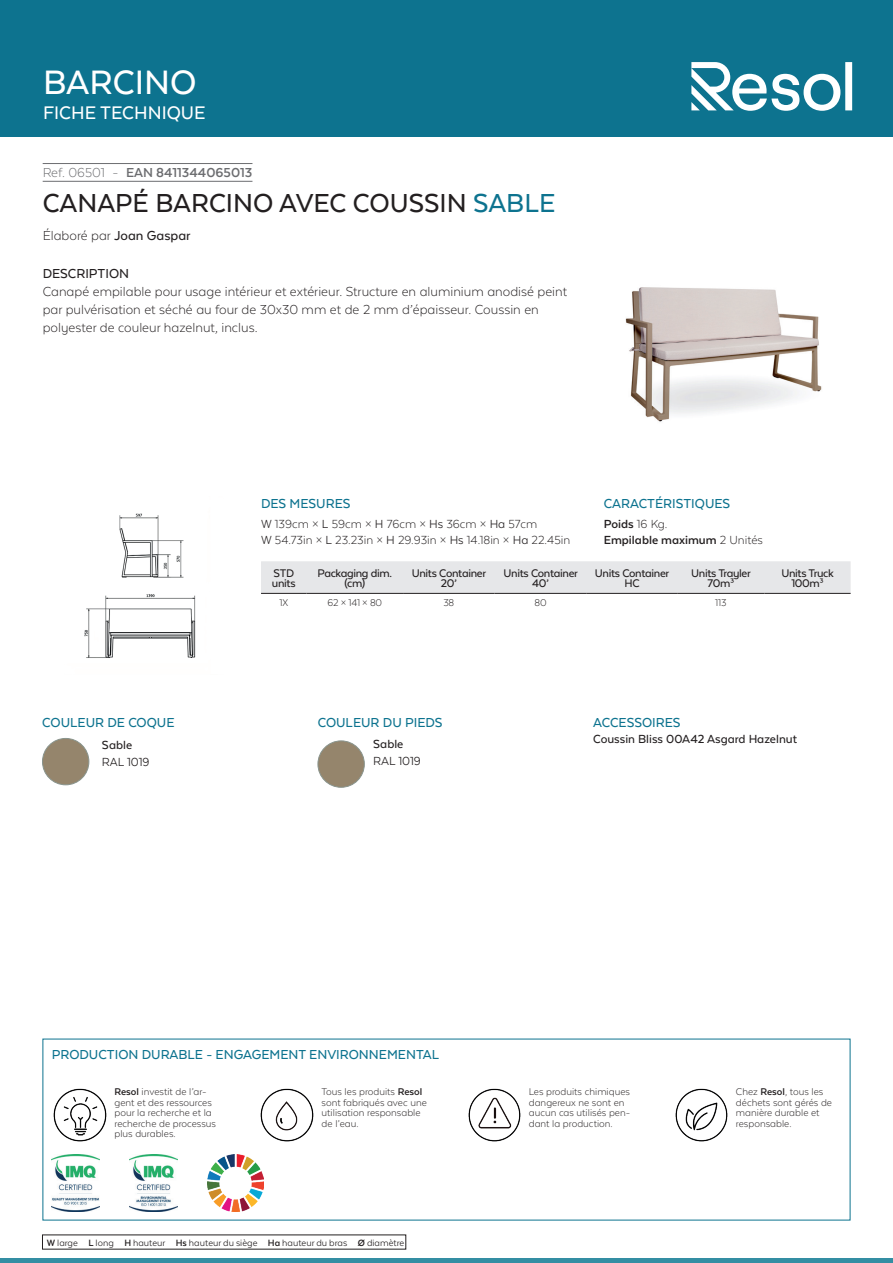
<style>
.page{position:relative;width:893px;height:1263px;background:#fff}
.page>*{position:absolute;margin:0;border:0;box-sizing:border-box;transform-origin:0 0}
.t1{font:500 39px "Texta Alt";color:#fff}
.t2{font:500 30px "Texta Alt";color:#231f20}
.t3{font:500 21px "Texta Alt";color:#fff}
.t4{font:300 15px/18px "Texta Alt";color:#231f20}
.t5{font:500 15px "Texta Alt";color:#0d738f}
.t6{font:700 15px "Texta Alt";color:#6c6d70}
.t7{font:500 15px "Texta Alt";color:#231f20}
.t8{font:300 13.5px/16.2px "Texta Alt";color:#231f20}
.t9{font:500 13.5px "Texta Alt";color:#231f20}
.t10{font:700 13.5px/16.2px "Texta Alt";color:#231f20}
.t11{font:13.5px "Texta Alt";color:#231f20}
.t12{font:500 12.75px/10.5px "Texta Alt";letter-spacing:-.025em;color:#231f20;text-align:center}
.t13{font:300 11.25px/10.5px "Texta Alt";color:#231f20}
.t14{font:10.5px "Texta Alt";color:#231f20}
.s1{font-weight:300}
.s2{color:#0d738f}
.s3{font-weight:500}
.s4{font-weight:400}
.s5{font-weight:700}
</style>
<div class="page">
<div style="left:0;top:0;width:893px;height:137px;background:#0d738f"></div>
<hr style="left:0;top:1259px;width:893px;height:4px;background:#348ea3">
<svg style="left:691px;top:62px;width:161px;height:49px"></svg>
<hr style="left:43px;top:163px;width:209px;height:1px;background:#6c6d70">
<hr style="left:43px;top:181px;width:209px;height:1px;background:#6c6d70">
<img style="left:625px;top:287px;width:197px;height:135px">
<div style="left:42px;top:738px;width:47px;height:47px;background:#95856c;border-radius:23px"></div>
<div style="left:42px;top:738px;width:47px;height:47px;border:1px solid #89948d;border-radius:50%"></div>
<div style="left:318px;top:741px;width:46px;height:46px;background:#95856c;border-radius:23px"></div>
<div style="left:318px;top:741px;width:46px;height:46px;border:1px solid #89948d;border-radius:50%"></div>
<img style="left:84px;top:513px;width:112px;height:145px">
<div style="left:261px;top:561px;width:590px;height:32px;background:#e6e7e9"></div>
<hr style="left:261px;top:593px;width:46px;height:1px;background:#231f20">
<hr style="left:307px;top:593px;width:96px;height:1px;background:#231f20">
<hr style="left:403px;top:593px;width:92px;height:1px;background:#231f20">
<hr style="left:495px;top:593px;width:92px;height:1px;background:#231f20">
<hr style="left:587px;top:593px;width:90px;height:1px;background:#231f20">
<hr style="left:677px;top:593px;width:88px;height:1px;background:#231f20">
<hr style="left:765px;top:593px;width:86px;height:1px;background:#231f20">
<img style="left:53px;top:1088px;width:54px;height:54px">
<img style="left:260px;top:1088px;width:54px;height:54px">
<img style="left:468px;top:1088px;width:53px;height:54px">
<img style="left:675px;top:1088px;width:53px;height:54px">
<img style="left:52px;top:1155px;width:48px;height:56px">
<img style="left:130px;top:1155px;width:48px;height:56px">
<img style="left:208px;top:1155px;width:56px;height:56px">
<h1 class="t1" style="left:43px;top:62px;width:155px">BARCINO</h1>
<h3 class="t3" style="left:43px;top:102px;width:164px">FICHE TECHNIQUE</h3>
<h3 class="t6" style="left:43px;top:164px;width:211px"><span class="s1">Ref. 06501 -</span> EAN 8411344065013</h3>
<h2 class="t2" style="left:43px;top:188px;width:514px">CANAPÉ BARCINO AVEC COUSSIN <span class="s2">SABLE</span></h2>
<h3 class="t4" style="left:43px;top:226px;width:149px">Élaboré par <span class="s3">Joan Gaspar</span></h3>
<h3 class="t7" style="left:43px;top:265px;width:88px">DESCRIPTION</h3>
<h3 class="t4" style="left:43px;top:282px;width:526px">Canapé empilable pour usage intérieur et extérieur. Structure en aluminium anodisé peint par pulvérisation et séché au four de 30x30 mm et de 2 mm d’épaisseur. Coussin en polyester de couleur hazelnut, inclus.</h3>
<h3 class="t5" style="left:42px;top:714px;width:134px">COULEUR DE COQUE</h3>
<p class="t9" style="left:102px;top:738px;width:32px">Sable</p>
<p class="t11" style="left:102px;top:755px;width:49px">RAL 1019</p>
<h3 class="t5" style="left:604px;top:495px;width:128px">CARACTÉRISTIQUES</h3>
<p class="t10" style="left:604px;top:516px;width:161px">Poids <span class="s1">16 Kg.<br></span>Empilable maximum <span class="s1">2 Unités</span></p>
<h3 class="t5" style="left:261px;top:495px;width:91px">DES MESURES</h3>
<p class="t8" style="left:261px;top:516px;width:311px"><span class="s4">W</span> 139cm × <span class="s4">L</span> 59cm × <span class="s4">H</span> 76cm × <span class="s4">Hs</span> 36cm × <span class="s4">Ha</span> 57cm<br><span class="s4">W</span> 54.73in × <span class="s4">L</span> 23.23in × <span class="s4">H</span> 29.93in × <span class="s4">Hs</span> 14.18in × <span class="s4">Ha</span> 22.45in</p>
<p class="t12" style="left:272px;top:568px;width:25px;text-align:left">STD units</p>
<p class="t12" style="left:317px;top:568px;width:76px">Packaging dim. (cm)</p>
<p class="t12" style="left:412px;top:568px;width:76px">Units Container<br>20’</p>
<p class="t12" style="left:504px;top:568px;width:76px">Units Container<br>40’</p>
<p class="t12" style="left:595px;top:568px;width:76px">Units Container<br>HC</p>
<p class="t12" style="left:691px;top:568px;width:61px">Units Trayler<br>70m³</p>
<p class="t12" style="left:781px;top:568px;width:54px">Units Truck<br>100m³</p>
<p class="t13" style="left:279px;top:597px;width:10px">1X</p>
<p class="t13" style="left:328px;top:597px;width:56px">62 × 141 × 80</p>
<p class="t13" style="left:443px;top:597px;width:12px">38</p>
<p class="t13" style="left:535px;top:597px;width:14px">80</p>
<p class="t13" style="left:715px;top:597px;width:13px">113</p>
<h3 class="t5" style="left:318px;top:714px;width:126px">COULEUR DU PIEDS</h3>
<p class="t9" style="left:373px;top:737px;width:32px">Sable</p>
<p class="t11" style="left:373px;top:754px;width:49px">RAL 1019</p>
<h3 class="t5" style="left:593px;top:714px;width:89px">ACCESSOIRES</h3>
<p class="t9" style="left:593px;top:732px;width:205px">Coussin Bliss 00A42 Asgard Hazelnut</p>
<h3 class="t5" style="left:52px;top:1047px;width:389px">PRODUCTION DURABLE - ENGAGEMENT ENVIRONNEMENTAL</h3>
<p class="t13" style="left:114px;top:1086px;width:103px"><span class="s5">Resol</span> investit de l’ar&shy;gent et des ressources pour la recherche et la recherche de processus plus durables.</p>
<p class="t13" style="left:322px;top:1086px;width:107px">Tous les produits <span class="s5">Resol </span>sont fabriqués avec une utilisation responsable de l’eau.</p>
<p class="t13" style="left:529px;top:1086px;width:103px">Les produits chimiques dangereux ne sont en aucun cas utilisés pen&shy;dant la production.</p>
<p class="t13" style="left:736px;top:1086px;width:98px">Chez <span class="s5">Resol</span>, tous les déchets sont gérés de manière durable et responsable.</p>
<p class="t14" style="left:47px;top:1237px;width:359px"><span class="s5">W</span> large <span class="s5">L</span> long <span class="s5">H</span> hauteur <span class="s5">Hs</span> hauteur du siège <span class="s5">Ha</span> hauteur du bras <span class="s5">Ø</span> diamètre</p>
</div>
